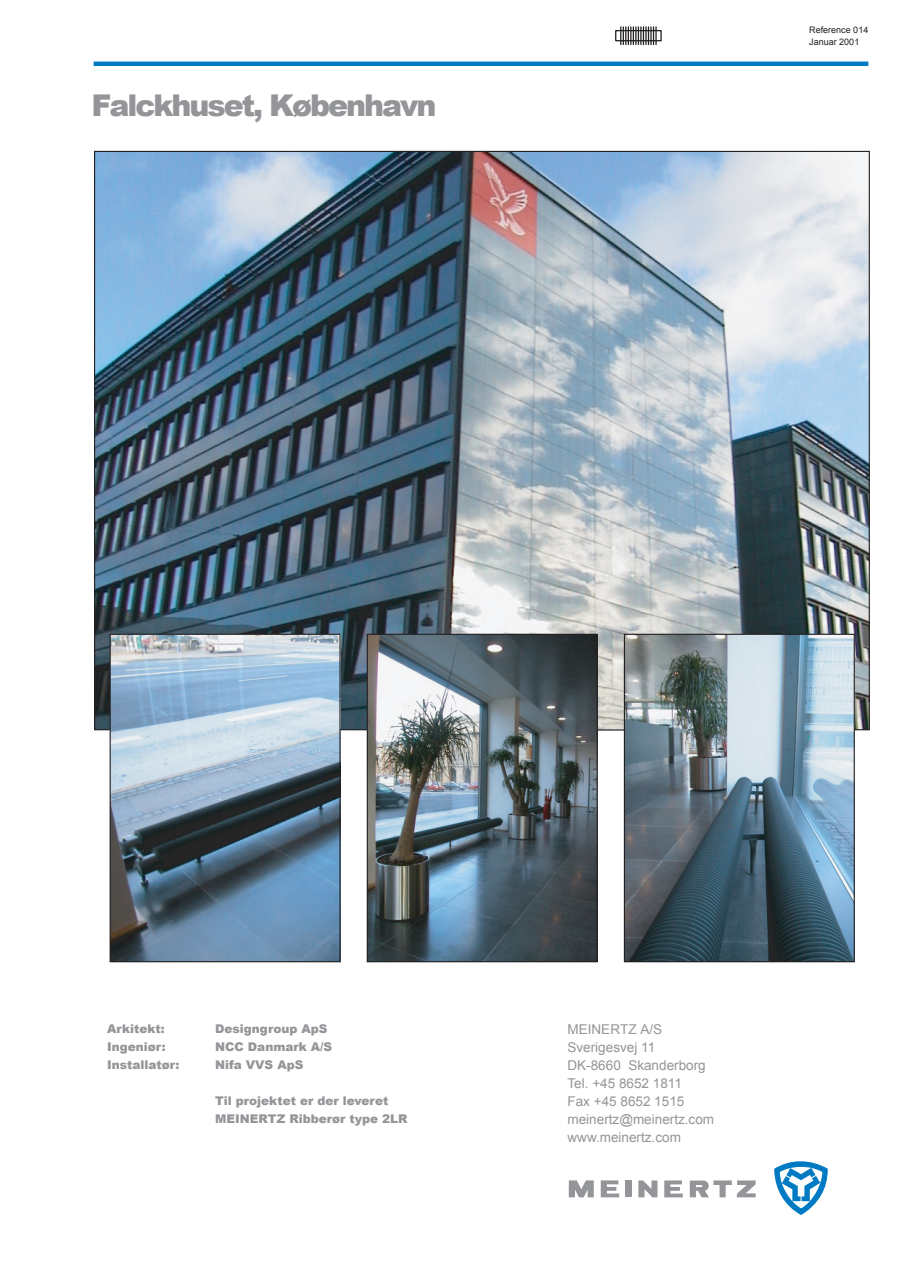
<style>
.page{position:relative;width:901px;height:1263px;background:#fff}
.page>*{position:absolute;margin:0;border:0;box-sizing:border-box;transform-origin:0 0}
.t1{font:900 30px "Arial";letter-spacing:-.065em;color:#939598}
.t2{font:13.5px/18px "Arial";color:#939598}
.t3{font:900 12px/18px "Arial";color:#939598}
.t4{font:9px/12px "Arial";color:#231f20}
</style>
<div class="page">
<hr style="left:94px;top:62px;width:773px;height:4px;background:#007ac2">
<img style="left:368px;top:731px;width:227px;height:229px">
<img style="left:625px;top:731px;width:227px;height:229px">
<img style="left:111px;top:731px;width:227px;height:229px">
<svg style="left:568px;top:1180px;width:25px;height:17px"></svg>
<svg style="left:600px;top:1180px;width:19px;height:17px"></svg>
<div style="left:625px;top:1180px;width:6px;height:17px;background:#939598"></div>
<svg style="left:638px;top:1180px;width:19px;height:17px"></svg>
<svg style="left:664px;top:1180px;width:18px;height:17px"></svg>
<svg style="left:689px;top:1180px;width:66px;height:17px"></svg>
<svg style="left:774px;top:1161px;width:53px;height:54px"></svg>
<svg style="left:619px;top:27px;width:37px;height:18px"></svg>
<div style="left:614px;top:30px;width:47px;height:11px;border:1px solid #231f20"></div>
<img style="left:94px;top:150px;width:775px;height:581px">
<div style="left:366px;top:634px;width:231px;height:328px;border:1px solid #231f20"></div>
<div style="left:623px;top:634px;width:231px;height:328px;border:1px solid #231f20"></div>
<div style="left:109px;top:634px;width:231px;height:328px;border:1px solid #231f20"></div>
<h1 class="t1" style="left:91px;top:84px;width:346px">Falckhuset, København</h1>
<p class="t4" style="left:808px;top:24px;width:61px">Reference 014<br>Januar 2001</p>
<p class="t3" style="left:107px;top:1020px;width:59px">Arkitekt:</p>
<p class="t3" style="left:215px;top:1020px;width:114px">Designgroup ApS</p>
<p class="t3" style="left:107px;top:1038px;width:60px">Ingeniør:</p>
<p class="t3" style="left:215px;top:1038px;width:118px">NCC Danmark A/S</p>
<p class="t3" style="left:107px;top:1056px;width:74px">Installatør:</p>
<p class="t3" style="left:215px;top:1056px;width:89px">Nifa VVS ApS</p>
<p class="t3" style="left:215px;top:1092px;width:193px">Til projektet er der leveret<br>MEINERTZ Ribberør type 2LR</p>
<p class="t2" style="left:567px;top:1021px;width:148px">MEINERTZ A/S<br>Sverigesvej 11<br>DK-8660 Skanderborg<br>Tel. +45 8652 1811<br>Fax +45 8652 1515 meinertz@meinertz.com www.meinertz.com</p>
</div>
